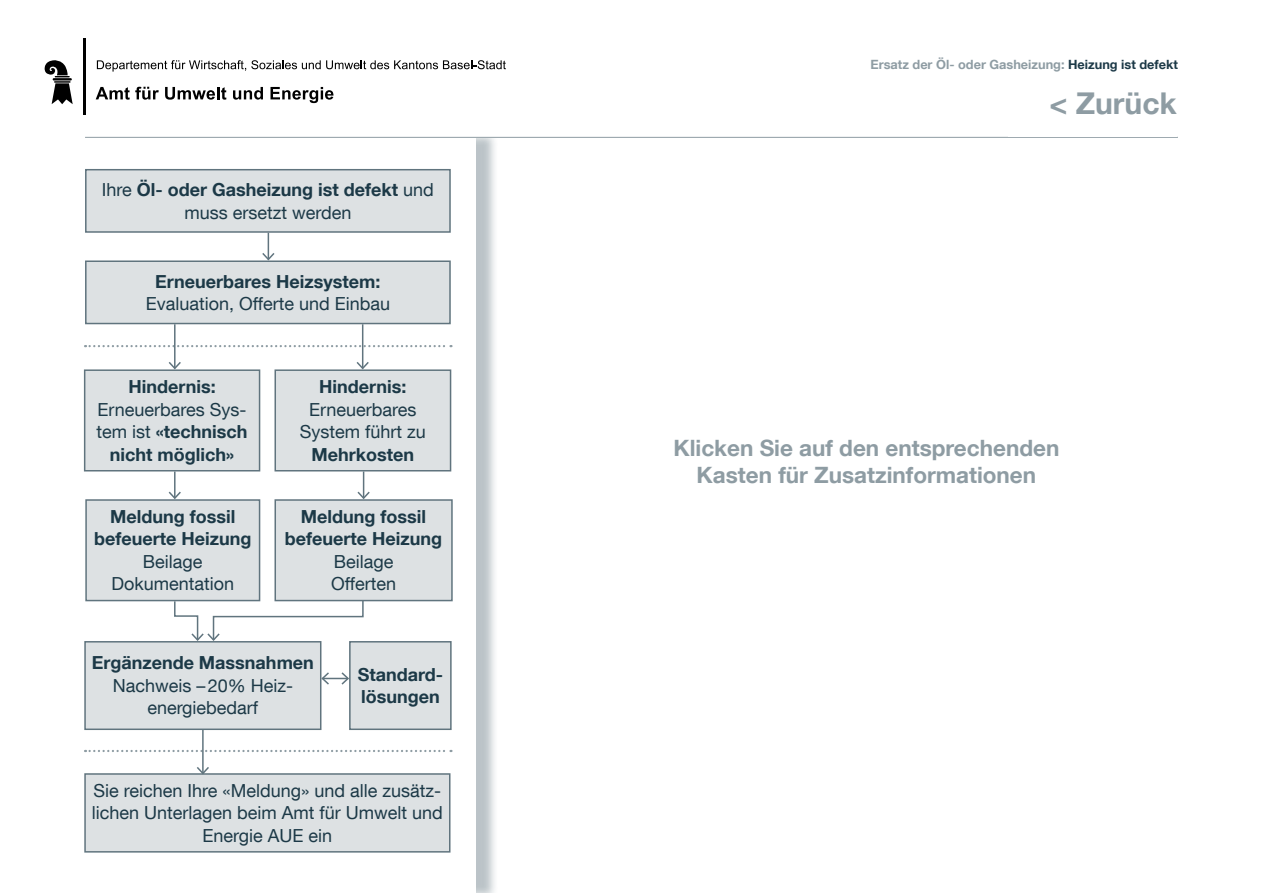
<style>
.page{position:relative;width:1263px;height:893px;background:#fff}
.page>*{position:absolute;margin:0;border:0;box-sizing:border-box;transform-origin:0 0}
.t1{font:700 30px "Helvetica Neue LT Com";color:#8e9ca3}
.Kopf{font:700 22.5px/27px "Helvetica Neue LT Com";color:#8e9ca3;text-align:center}
._02_Kasten_petrol_re{font:18px/22.5px "Helvetica Neue LT Com";color:#1c3947;text-align:center}
._01_Kasten_petrol_fe{font:700 18px/22.5px "Helvetica Neue LT Com";color:#1c3947;text-align:center}
._02_Kasten_petrol_re-2{font:700 18px/22.5px "Helvetica Neue LT Com";color:#1c3947;text-align:center}
.t2{font:700 12.75px "Helvetica Neue LT Com";color:#8e9ca3}
.s1{font-weight:400}
.s2{font-weight:700}
.s3{color:#1c3947}
</style>
<div class="page">
<svg style="left:97px;top:60px;width:409px;height:12px"></svg>
<svg style="left:96px;top:87px;width:63px;height:13px"></svg>
<svg style="left:165px;top:87px;width:61px;height:13px"></svg>
<svg style="left:233px;top:87px;width:30px;height:13px"></svg>
<svg style="left:270px;top:87px;width:63px;height:16px"></svg>
<svg style="left:45px;top:60px;width:28px;height:44px"></svg>
<hr style="left:84px;top:38px;width:2px;height:77px;background:#000">
<div style="left:92px;top:130px;width:407px;height:763px;background:#1c3947;opacity:.3"></div>
<div style="left:85px;top:139px;width:391px;height:754px;background:#fff"></div>
<div style="left:85px;top:116px;width:1093px;height:22px;background:#fff"></div>
<hr style="left:85px;top:137px;width:1093px;height:1px;background:#8e9ca3">
<svg style="left:85px;top:345px;width:366px;height:2px"></svg>
<svg style="left:85px;top:750px;width:366px;height:2px"></svg>
<div style="left:86px;top:170px;width:364px;height:62px;background:#dde1e3"></div>
<div style="left:85px;top:169px;width:366px;height:64px;border:2px solid #60747e"></div>
<div style="left:275px;top:370px;width:176px;height:101px;background:#dde1e3"></div>
<div style="left:274px;top:369px;width:177px;height:102px;border:2px solid #60747e"></div>
<div style="left:85px;top:370px;width:175px;height:101px;background:#dde1e3"></div>
<div style="left:84px;top:369px;width:176px;height:102px;border:2px solid #60747e"></div>
<div style="left:275px;top:500px;width:177px;height:101px;background:#dde1e3"></div>
<div style="left:274px;top:499px;width:179px;height:102px;border:2px solid #60747e"></div>
<div style="left:86px;top:500px;width:174px;height:101px;background:#dde1e3"></div>
<div style="left:85px;top:499px;width:175px;height:102px;border:2px solid #60747e"></div>
<div style="left:85px;top:774px;width:365px;height:78px;background:#dde1e3"></div>
<div style="left:84px;top:773px;width:366px;height:80px;border:2px solid #60747e"></div>
<div style="left:86px;top:261px;width:364px;height:63px;background:#dde1e3"></div>
<div style="left:85px;top:260px;width:366px;height:64px;border:2px solid #60747e"></div>
<svg style="left:261px;top:233px;width:15px;height:29px"></svg>
<hr style="left:174px;top:324px;width:2px;height:44px;background:#60747e">
<svg style="left:167px;top:360px;width:15px;height:11px"></svg>
<hr style="left:362px;top:324px;width:1px;height:44px;background:#60747e">
<svg style="left:355px;top:360px;width:15px;height:11px"></svg>
<hr style="left:174px;top:471px;width:2px;height:27px;background:#60747e">
<svg style="left:167px;top:490px;width:15px;height:10px"></svg>
<svg style="left:356px;top:471px;width:15px;height:29px"></svg>
<hr style="left:202px;top:729px;width:2px;height:44px;background:#60747e">
<svg style="left:195px;top:765px;width:16px;height:11px"></svg>
<svg style="left:321px;top:671px;width:28px;height:15px"></svg>
<div style="left:85px;top:642px;width:236px;height:87px;background:#dde1e3"></div>
<div style="left:84px;top:641px;width:237px;height:89px;border:2px solid #60747e"></div>
<div style="left:350px;top:642px;width:101px;height:87px;background:#dde1e3"></div>
<div style="left:349px;top:641px;width:103px;height:89px;border:2px solid #60747e"></div>
<svg style="left:173px;top:599px;width:191px;height:43px"></svg>
<p class="_02_Kasten_petrol_re-2" style="left:102px;top:178px;width:333px"><span class="s1">Ihre</span> Öl- oder Gasheizung ist defekt <span class="s1">und muss ersetzt werden</span></p>
<p class="_01_Kasten_petrol_fe" style="left:155px;top:269px;width:227px">Erneuerbares Heizsystem:</p>
<p class="_02_Kasten_petrol_re" style="left:146px;top:292px;width:246px">Evaluation, Offerte und Einbau</p>
<p class="_01_Kasten_petrol_fe" style="left:128px;top:375px;width:89px">Hindernis:</p>
<p class="_02_Kasten_petrol_re-2" style="left:97px;top:397px;width:153px"><span class="s1">Erneuerbares Sys&shy;tem ist</span> «technisch nicht möglich»</p>
<p class="_01_Kasten_petrol_fe" style="left:94px;top:505px;width:159px">Meldung fossil befeuerte Heizung</p>
<p class="_02_Kasten_petrol_re" style="left:143px;top:550px;width:61px">Beilage</p>
<p class="_02_Kasten_petrol_re" style="left:111px;top:572px;width:124px">Dokumentation</p>
<p class="_01_Kasten_petrol_fe" style="left:319px;top:375px;width:89px">Hindernis:</p>
<p class="_02_Kasten_petrol_re" style="left:300px;top:398px;width:128px">Erneuerbares<br>System führt zu<br><span class="s2">Mehrkosten</span></p>
<p class="_01_Kasten_petrol_fe" style="left:285px;top:505px;width:159px">Meldung fossil befeuerte Heizung</p>
<p class="_02_Kasten_petrol_re" style="left:334px;top:550px;width:61px">Beilage</p>
<p class="_02_Kasten_petrol_re" style="left:331px;top:572px;width:67px">Offerten</p>
<p class="_01_Kasten_petrol_fe" style="left:92px;top:651px;width:224px">Ergänzende Massnahmen</p>
<p class="_02_Kasten_petrol_re" style="left:113px;top:674px;width:182px">Nachweis –20% Heiz&shy;energiebedarf</p>
<p class="_02_Kasten_petrol_re-2" style="left:358px;top:662px;width:87px;text-align:left">Standard&shy;lösungen</p>
<p class="_02_Kasten_petrol_re" style="left:92px;top:779px;width:353px">Sie reichen Ihre «Meldung» und alle zusätz&shy;lichen Unterlagen beim Amt für Umwelt und<br>Energie AUE ein</p>
<p class="t2" style="left:870px;top:56px;width:309px">Ersatz der Öl- oder Gasheizung: <span class="s3">Heizung ist defekt</span></p>
<h1 class="t1" style="left:1049px;top:85px;width:129px">&lt; Zurück</h1>
<p class="Kopf" style="left:673px;top:434px;width:387px">Klicken Sie auf den entsprechenden<br>Kasten für Zusatzinformationen</p>
</div>
